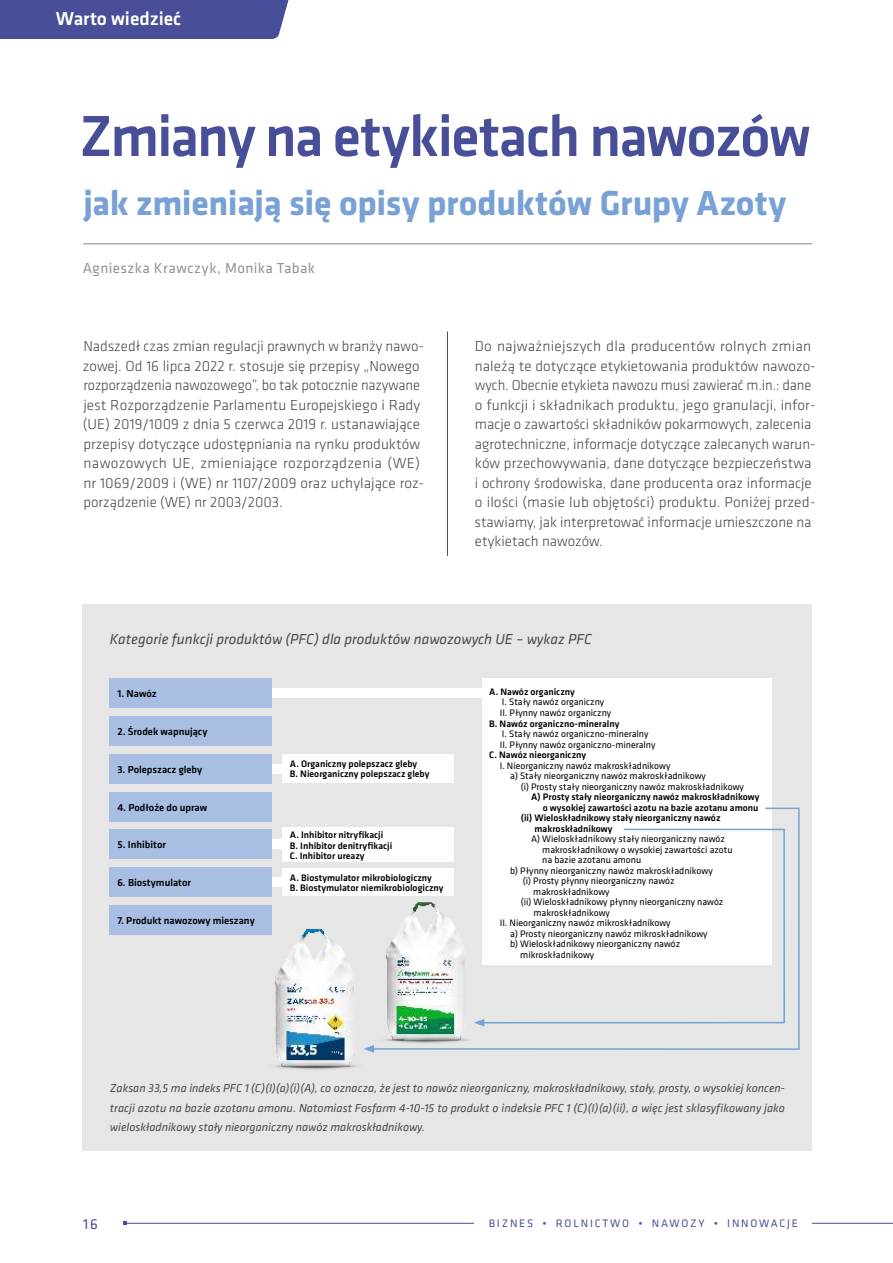
<style>
.page{position:relative;width:893px;height:1263px;background:#fff}
.page>*{position:absolute;margin:0;border:0;box-sizing:border-box;transform-origin:0 0}
.t1{font:500 60px "Klavika Basic";letter-spacing:-.025em;color:#484f98}
.t2{font:700 36px "Klavika Basic";letter-spacing:-.01em;color:#78a1d5}
.t3{font:500 19.5px "Klavika Basic";color:#fff}
.t4{font:300 15px/19.5px "Klavika Basic";color:#484848}
.t5{font:italic 15px "Klavika Basic";color:#484848}
.t6{font:15px "Klavika Basic";letter-spacing:.03em;color:#939393}
.t7{font:15px "Klavika Basic";color:#484f98}
.t8{font:italic 12px/19.5px "Klavika Basic";color:#484848;text-align:justify}
.t9{font:11.25px "Klavika Basic";letter-spacing:.16em;color:#484f98}
.t10{font:500 10.5px "Klavika Basic";color:#000}
.t11{font:9.75px/10.5px "Klavika Basic";color:#000}
.t12{font:500 9.75px/10.5px "Klavika Basic";color:#000}
</style>
<div class="page">
<div style="left:0;top:0;width:289px;height:39px;background:#484f98"></div>
<hr style="left:125px;top:1223px;width:768px;height:1px;background:#484f98">
<div style="left:475px;top:1209px;width:337px;height:20px;background:#fff"></div>
<div style="left:83px;top:604px;width:729px;height:547px;background:#e7e6e7"></div>
<div style="left:268px;top:688px;width:216px;height:10px;background:#fff"></div>
<div style="left:268px;top:764px;width:170px;height:10px;background:#fff"></div>
<div style="left:268px;top:839px;width:82px;height:10px;background:#fff"></div>
<div style="left:271px;top:877px;width:83px;height:10px;background:#fff"></div>
<hr style="left:83px;top:243px;width:729px;height:1px;background:#939393">
<hr style="left:447px;top:332px;width:1px;height:224px;background:#484848">
<div style="left:110px;top:678px;width:162px;height:29px;background:#a8bee2"></div>
<div style="left:110px;top:792px;width:162px;height:29px;background:#a8bee2"></div>
<div style="left:110px;top:716px;width:162px;height:29px;background:#a8bee2"></div>
<div style="left:110px;top:830px;width:162px;height:29px;background:#a8bee2"></div>
<div style="left:110px;top:754px;width:162px;height:29px;background:#a8bee2"></div>
<div style="left:110px;top:868px;width:162px;height:29px;background:#a8bee2"></div>
<div style="left:110px;top:905px;width:162px;height:29px;background:#a8bee2"></div>
<div style="left:482px;top:678px;width:289px;height:286px;background:#fff"></div>
<div style="left:282px;top:754px;width:171px;height:29px;background:#fff"></div>
<div style="left:282px;top:828px;width:171px;height:34px;background:#fff"></div>
<div style="left:282px;top:869px;width:171px;height:27px;background:#fff"></div>
<img style="left:268px;top:928px;width:90px;height:142px">
<svg style="left:370px;top:807px;width:430px;height:243px"></svg>
<svg style="left:364px;top:1045px;width:10px;height:8px"></svg>
<svg style="left:480px;top:828px;width:306px;height:196px"></svg>
<svg style="left:474px;top:1019px;width:10px;height:7px"></svg>
<h3 class="t3" style="left:56px;top:5px;width:127px">Warto wiedzieć</h3>
<h1 class="t1" style="left:79px;top:96px;width:733px">Zmiany na etykietach nawozów</h1>
<h2 class="t2" style="left:83px;top:177px;width:704px">jak zmieniają się opisy produktów Grupy Azoty</h2>
<p class="t6" style="left:83px;top:258px;width:234px">Agnieszka Krawczyk, Monika Tabak</p>
<p class="t4" style="left:83px;top:336px;width:343px">Nadszedł czas zmian regulacji prawnych w branży nawo&shy;zowej. Od 16 lipca 2022 r. stosuje się przepisy „Nowego rozporządzenia nawozowego”, bo tak potocznie nazywane jest Rozporządzenie Parlamentu Europejskiego i Rady (UE) 2019/1009 z dnia 5 czerwca 2019 r. ustanawiające przepisy dotyczące udostępniania na rynku produktów nawozowych UE, zmieniające rozporządzenia (WE) nr 1069/2009 i (WE) nr 1107/2009 oraz uchylające roz&shy;porządzenie (WE) nr 2003/2003.</p>
<p class="t4" style="left:475px;top:336px;width:343px">Do najważniejszych dla producentów rolnych zmian należą te dotyczące etykietowania produktów nawozo&shy;wych. Obecnie etykieta nawozu musi zawierać m.in.: dane o funkcji i składnikach produktu, jego granulacji, infor&shy;macje o zawartości składników pokarmowych, zalecenia agrotechniczne, informacje dotyczące zalecanych warun&shy;ków przechowywania, dane dotyczące bezpieczeństwa i ochrony środowiska, dane producenta oraz informacje o ilości (masie lub objętości) produktu. Poniżej przed&shy;stawiamy, jak interpretować informacje umieszczone na etykietach nawozów.</p>
<p class="t5" style="left:110px;top:629px;width:484px">Kategorie funkcji produktów (PFC) dla produktów nawozowych UE – wykaz PFC</p>
<p class="t10" style="left:117px;top:686px;width:41px">1. Nawóz</p>
<p class="t10" style="left:117px;top:724px;width:91px">2. Środek wapnujący</p>
<p class="t10" style="left:117px;top:762px;width:86px">3. Polepszacz gleby</p>
<p class="t10" style="left:117px;top:800px;width:91px">4. Podłoże do upraw</p>
<p class="t10" style="left:117px;top:838px;width:50px">5. Inhibitor</p>
<p class="t10" style="left:117px;top:876px;width:75px">6. Biostymulator</p>
<p class="t10" style="left:117px;top:913px;width:139px">7. Produkt nawozowy mieszany</p>
<p class="t12" style="left:290px;top:758px;width:141px">A. Organiczny polepszacz gleby<br>B. Nieorganiczny polepszacz gleby</p>
<p class="t12" style="left:290px;top:829px;width:104px">A. Inhibitor nitryfikacji<br>B. Inhibitor denitryfikacji<br>C. Inhibitor ureazy</p>
<p class="t12" style="left:290px;top:872px;width:155px">A. Biostymulator mikrobiologiczny<br>B. Biostymulator niemikrobiologiczny</p>
<p class="t12" style="left:489px;top:686px;width:87px">A. Nawóz organiczny</p>
<p class="t11" style="left:500px;top:697px;width:113px">I. Stały nawóz organiczny<br>II. Płynny nawóz organiczny</p>
<p class="t12" style="left:489px;top:718px;width:132px">B. Nawóz organiczno-mineralny</p>
<p class="t11" style="left:500px;top:728px;width:157px">I. Stały nawóz organiczno-mineralny<br>II. Płynny nawóz organiczno-mineralny</p>
<p class="t12" style="left:489px;top:749px;width:98px">C. Nawóz nieorganiczny</p>
<p class="t11" style="left:500px;top:760px;width:172px">I. Nieorganiczny nawóz makroskładnikowy</p>
<p class="t11" style="left:510px;top:770px;width:197px">a) Stały nieorganiczny nawóz makroskładnikowy</p>
<p class="t11" style="left:521px;top:781px;width:225px">(i) Prosty stały nieorganiczny nawóz makroskładnikowy</p>
<p class="t12" style="left:531px;top:791px;width:230px">A) Prosty stały nieorganiczny nawóz makroskładnikowy</p>
<p class="t12" style="left:543px;top:802px;width:217px">o wysokiej zawartości azotu na bazie azotanu amonu</p>
<p class="t12" style="left:521px;top:812px;width:201px">(ii) Wieloskładnikowy stały nieorganiczny nawóz</p>
<p class="t12" style="left:534px;top:823px;width:80px">makroskładnikowy</p>
<p class="t11" style="left:531px;top:833px;width:195px">A) Wieloskładnikowy stały nieorganiczny nawóz</p>
<p class="t11" style="left:542px;top:844px;width:192px">makroskładnikowy o wysokiej zawartości azotu</p>
<p class="t11" style="left:542px;top:854px;width:100px">na bazie azotanu amonu</p>
<p class="t11" style="left:510px;top:865px;width:204px">b) Płynny nieorganiczny nawóz makroskładnikowy</p>
<p class="t11" style="left:523px;top:875px;width:153px">(i) Prosty płynny nieorganiczny nawóz</p>
<p class="t11" style="left:533px;top:886px;width:78px">makroskładnikowy</p>
<p class="t11" style="left:521px;top:896px;width:204px">(ii) Wieloskładnikowy płynny nieorganiczny nawóz</p>
<p class="t11" style="left:534px;top:907px;width:78px">makroskładnikowy</p>
<p class="t11" style="left:500px;top:918px;width:172px">II. Nieorganiczny nawóz mikroskładnikowy</p>
<p class="t11" style="left:510px;top:928px;width:199px">a) Prosty nieorganiczny nawóz mikroskładnikowy</p>
<p class="t11" style="left:510px;top:939px;width:171px">b) Wieloskładnikowy nieorganiczny nawóz</p>
<p class="t11" style="left:520px;top:949px;width:75px">mikroskładnikowy</p>
<p class="t8" style="left:110px;top:1078px;width:677px">Zaksan 33,5 ma indeks PFC 1 (C)(I)(a)(i)(A), co oznacza, że jest to nawóz nieorganiczny, makroskładnikowy, stały, prosty, o wysokiej koncen&shy;tracji azotu na bazie azotanu amonu. Natomiast Fosfarm 4-10-15 to produkt o indeksie PFC 1 (C)(I)(a)(ii), a więc jest sklasyfikowany jako wieloskładnikowy stały nieorganiczny nawóz makroskładnikowy.</p>
<p class="t7" style="left:83px;top:1214px;width:16px">16</p>
<p class="t9" style="left:489px;top:1216px;width:311px">BIZNES • ROLNICTWO • NAWOZY • INNOWACJE</p>
</div>
